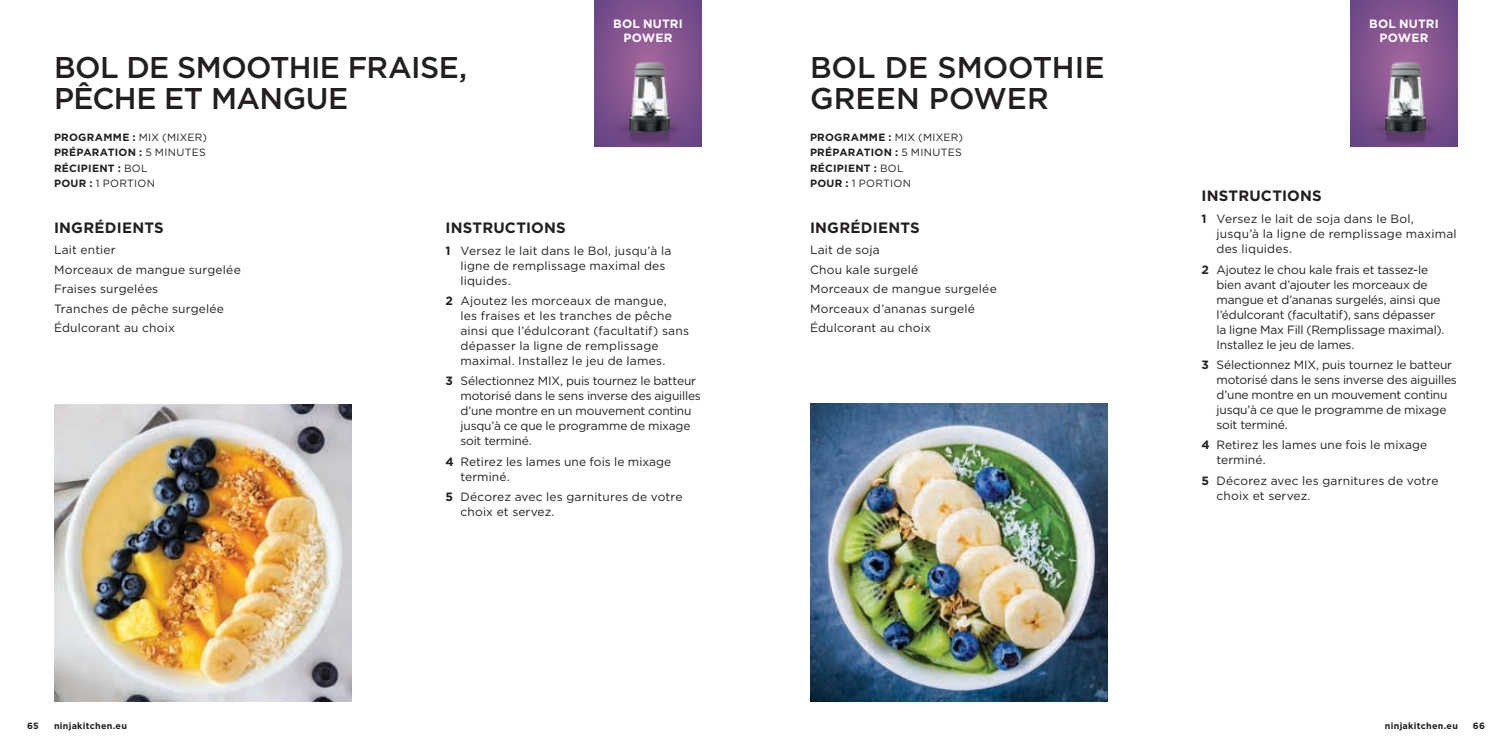
<style>
.page{position:relative;width:1512px;height:756px;background:#fff}
.page>*{position:absolute;margin:0;border:0;box-sizing:border-box;transform-origin:0 0}
.t1{font:500 30px/31.5px "Gotham";letter-spacing:-.015em;color:#231f20}
.t2{font:500 30px/31.5px "Gotham";letter-spacing:.005em;color:#231f20}
.t3{font:700 15px "Gotham";letter-spacing:.015em;color:#231f20}
.t4{font:12px/15px "Gotham";letter-spacing:.005em;color:#231f20}
.t5{font:12px/15px "Gotham";letter-spacing:-.015em;color:#231f20}
.t6{font:700 12px/14.4px "Gotham";letter-spacing:.01em;color:#fff;text-align:center}
.t7{font:700 10.5px/15.3px "Gotham";letter-spacing:.025em;color:#231f20}
.t8{font:700 9px "Gotham";letter-spacing:.03em;color:#231f20}
.s1{font-weight:400}
.s2{font-weight:700}
</style>
<div class="page">
<img style="left:54px;top:404px;width:298px;height:298px">
<svg style="left:594px;top:0;width:108px;height:147px;background:#7f518e"></svg>
<img style="left:605px;top:106px;width:80px;height:41px">
<img style="left:628px;top:58px;width:44px;height:76px">
<img style="left:810px;top:404px;width:298px;height:298px">
<svg style="left:1350px;top:0;width:108px;height:147px;background:#7f518e"></svg>
<img style="left:1361px;top:106px;width:80px;height:41px">
<img style="left:1384px;top:58px;width:44px;height:76px">
<h1 class="t1" style="left:54px;top:51px;width:415px">BOL DE SMOOTHIE FRAISE,<br>PÊCHE ET MANGUE</h1>
<p class="t7" style="left:54px;top:130px;width:154px">PROGRAMME : <span class="s1">MIX (MIXER)<br></span>PRÉPARATION : <span class="s1">5 MINUTES<br></span>RÉCIPIENT : <span class="s1">BOL<br></span>POUR : <span class="s1">1 PORTION</span></p>
<p class="t6" style="left:613px;top:17px;width:71px">BOL NUTRI<br>POWER</p>
<p class="t3" style="left:54px;top:218px;width:111px">INGRÉDIENTS</p>
<p class="t4" style="left:54px;top:240px;width:188px;line-height:19.6px">Lait entier<br>Morceaux de mangue surgelée<br>Fraises surgelées<br>Tranches de pêche surgelée<br>Édulcorant au choix</p>
<p class="t3" style="left:446px;top:218px;width:122px">INSTRUCTIONS</p>
<p class="t4" style="left:460px;top:243px;width:212px;text-indent:-15px"><span class="s2">1</span> Versez le lait dans le Bol, jusqu’à la ligne de remplissage maximal des liquides.</p>
<p class="t4" style="left:460px;top:293px;width:230px;text-indent:-15px"><span class="s2">2</span> Ajoutez les morceaux de mangue,<br>les fraises et les tranches de pêche ainsi que l’édulcorant (facultatif) sans dépasser la ligne de remplissage maximal. Installez le jeu de lames.</p>
<p class="t5" style="left:460px;top:373px;width:242px;text-indent:-15px"><span class="s2">3</span> Sélectionnez MIX, puis tournez le batteur motorisé dans le sens inverse des aiguilles d’une montre en un mouvement continu jusqu’à ce que le programme de mixage soit terminé.</p>
<p class="t4" style="left:460px;top:454px;width:212px;text-indent:-15px"><span class="s2">4</span> Retirez les lames une fois le mixage terminé.</p>
<p class="t4" style="left:460px;top:489px;width:224px;text-indent:-15px"><span class="s2">5</span> Décorez avec les garnitures de votre choix et servez.</p>
<h1 class="t2" style="left:810px;top:51px;width:296px">BOL DE SMOOTHIE<br>GREEN POWER</h1>
<p class="t7" style="left:810px;top:130px;width:154px">PROGRAMME : <span class="s1">MIX (MIXER)<br></span>PRÉPARATION : <span class="s1">5 MINUTES<br></span>RÉCIPIENT : <span class="s1">BOL<br></span>POUR : <span class="s1">1 PORTION</span></p>
<p class="t3" style="left:810px;top:218px;width:111px">INGRÉDIENTS</p>
<p class="t4" style="left:810px;top:240px;width:188px;line-height:19.6px">Lait de soja<br>Chou kale surgelé<br>Morceaux de mangue surgelée<br>Morceaux d’ananas surgelé<br>Édulcorant au choix</p>
<p class="t6" style="left:1369px;top:17px;width:71px">BOL NUTRI<br>POWER</p>
<p class="t3" style="left:1202px;top:186px;width:122px">INSTRUCTIONS</p>
<p class="t4" style="left:1216px;top:211px;width:242px;text-indent:-15px"><span class="s2">1</span> Versez le lait de soja dans le Bol, jusqu’à la ligne de remplissage maximal des liquides.</p>
<p class="t5" style="left:1216px;top:262px;width:229px;text-indent:-15px"><span class="s2">2</span> Ajoutez le chou kale frais et tassez-le bien avant d’ajouter les morceaux de mangue et d’ananas surgelés, ainsi que l’édulcorant (facultatif), sans dépasser la ligne Max Fill (Remplissage maximal).<br>Installez le jeu de lames.</p>
<p class="t5" style="left:1216px;top:357px;width:242px;text-indent:-15px"><span class="s2">3</span> Sélectionnez MIX, puis tournez le batteur motorisé dans le sens inverse des aiguilles d’une montre en un mouvement continu jusqu’à ce que le programme de mixage soit terminé.</p>
<p class="t4" style="left:1216px;top:437px;width:212px;text-indent:-15px"><span class="s2">4</span> Retirez les lames une fois le mixage terminé.</p>
<p class="t4" style="left:1216px;top:473px;width:224px;text-indent:-15px"><span class="s2">5</span> Décorez avec les garnitures de votre choix et servez.</p>
<p class="t8" style="left:27px;top:720px;width:13px">65</p>
<p class="t8" style="left:54px;top:720px;width:75px">ninjakitchen.eu</p>
<p class="t8" style="left:1385px;top:720px;width:75px">ninjakitchen.eu</p>
<p class="t8" style="left:1473px;top:720px;width:14px">66</p>
</div>
